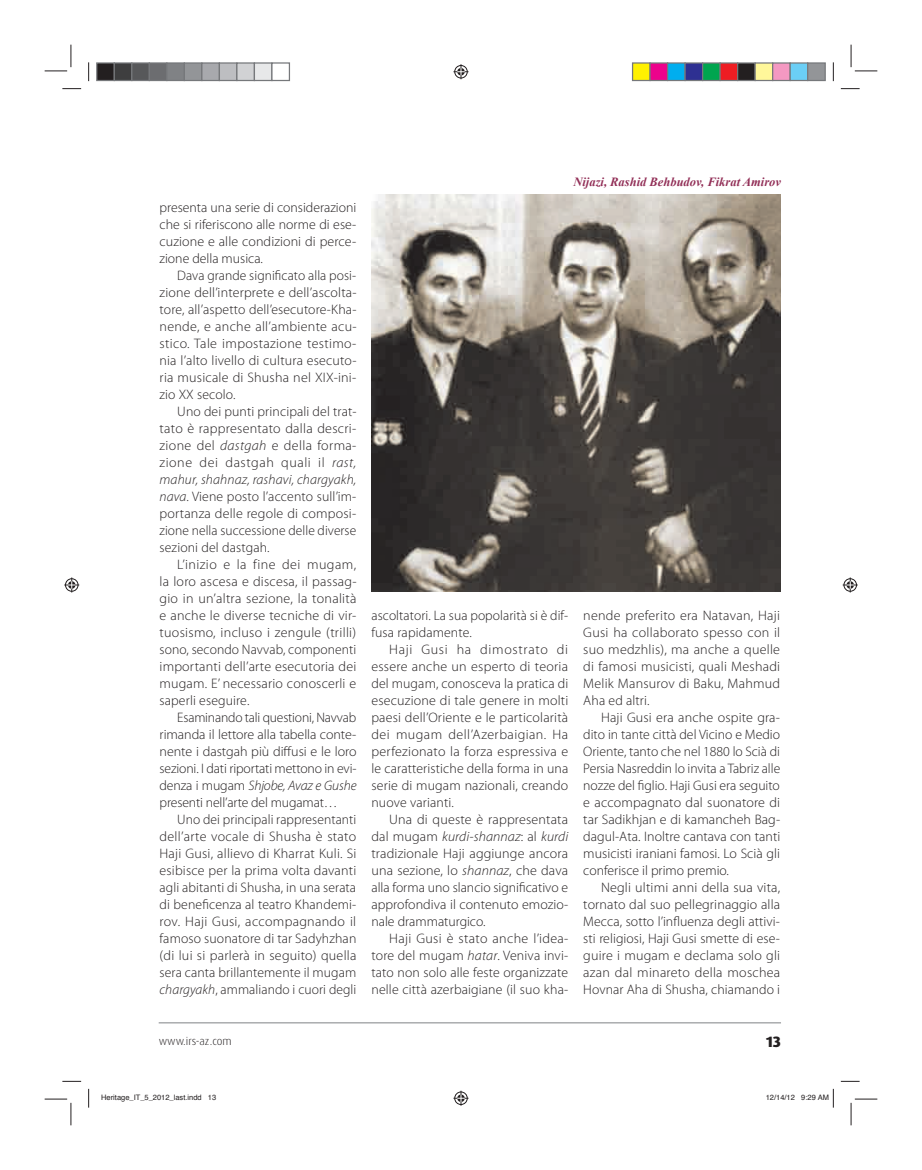
<style>
.page{position:relative;width:922px;height:1170px;background:#fff}
.page>*{position:absolute;margin:0;border:0;box-sizing:border-box;transform-origin:0 0}
.t1{font:800 15px "Dax Pro";color:#231f20}
.t2{font:300 13.75px/17px "Myriad Pro";letter-spacing:.005em;color:#231f20;text-align:justify}
.t3{font:italic 700 12.5px "Times New Roman";color:#922f57}
.t4{font:300 11.25px "Dax Pro";color:#231f20}
.t5{font:7.5px "Helvetica";color:#231f20}
.s1{font-style:italic}
</style>
<div class="page">
<hr style="left:159px;top:1022px;width:621px;height:1px;background:#808285">
<img style="left:371px;top:195px;width:409px;height:397px">
<svg style="left:62px;top:88px;width:19px;height:1px"></svg>
<svg style="left:840px;top:88px;width:19px;height:1px"></svg>
<svg style="left:62px;top:1080px;width:19px;height:1px"></svg>
<svg style="left:841px;top:1080px;width:18px;height:1px"></svg>
<svg style="left:88px;top:62px;width:1px;height:19px"></svg>
<svg style="left:88px;top:1088px;width:1px;height:19px"></svg>
<svg style="left:832px;top:62px;width:1px;height:19px"></svg>
<svg style="left:45px;top:45px;width:27px;height:27px"></svg>
<svg style="left:45px;top:1098px;width:27px;height:27px"></svg>
<svg style="left:850px;top:45px;width:27px;height:27px"></svg>
<svg style="left:850px;top:1098px;width:27px;height:27px"></svg>
<svg style="left:453px;top:64px;width:15px;height:15px"></svg>
<svg style="left:453px;top:1090px;width:15px;height:15px"></svg>
<svg style="left:64px;top:577px;width:15px;height:15px"></svg>
<svg style="left:842px;top:577px;width:15px;height:15px"></svg>
<div style="left:97px;top:63px;width:17px;height:17px;background:#231f20"></div>
<div style="left:96px;top:62px;width:19px;height:19px;border:1px solid #76787b"></div>
<div style="left:114px;top:63px;width:18px;height:17px;background:#3e3e3f"></div>
<div style="left:114px;top:62px;width:18px;height:19px;border:1px solid #76787b"></div>
<div style="left:132px;top:63px;width:17px;height:17px;background:#57585a"></div>
<div style="left:131px;top:62px;width:19px;height:19px;border:1px solid #76787b"></div>
<div style="left:149px;top:63px;width:18px;height:17px;background:#6c6d70"></div>
<div style="left:149px;top:62px;width:18px;height:19px;border:1px solid #76787b"></div>
<div style="left:167px;top:63px;width:17px;height:17px;background:#808285"></div>
<div style="left:166px;top:62px;width:19px;height:19px;border:1px solid #76787b"></div>
<div style="left:184px;top:63px;width:18px;height:17px;background:#939598"></div>
<div style="left:184px;top:62px;width:18px;height:19px;border:1px solid #76787b"></div>
<div style="left:202px;top:63px;width:17px;height:17px;background:#a8a9ad"></div>
<div style="left:201px;top:62px;width:19px;height:19px;border:1px solid #76787b"></div>
<div style="left:219px;top:63px;width:18px;height:17px;background:#bdbec1"></div>
<div style="left:219px;top:62px;width:18px;height:19px;border:1px solid #76787b"></div>
<div style="left:237px;top:63px;width:17px;height:17px;background:#d1d2d4"></div>
<div style="left:236px;top:62px;width:19px;height:19px;border:1px solid #76787b"></div>
<div style="left:254px;top:63px;width:18px;height:17px;background:#e7e8e9"></div>
<div style="left:254px;top:62px;width:18px;height:19px;border:1px solid #76787b"></div>
<div style="left:271px;top:62px;width:19px;height:19px;border:1px solid #76787b"></div>
<div style="left:632px;top:63px;width:18px;height:17px;background:#fff101"></div>
<div style="left:631px;top:62px;width:19px;height:19px;border:1px solid #76787b"></div>
<div style="left:650px;top:63px;width:17px;height:17px;background:#ed028c"></div>
<div style="left:649px;top:62px;width:19px;height:19px;border:1px solid #76787b"></div>
<div style="left:667px;top:63px;width:18px;height:17px;background:#00aeef"></div>
<div style="left:666px;top:62px;width:19px;height:19px;border:1px solid #76787b"></div>
<div style="left:685px;top:63px;width:17px;height:17px;background:#2e3092"></div>
<div style="left:684px;top:62px;width:19px;height:19px;border:1px solid #76787b"></div>
<div style="left:702px;top:63px;width:18px;height:17px;background:#00a54f"></div>
<div style="left:701px;top:62px;width:19px;height:19px;border:1px solid #76787b"></div>
<div style="left:720px;top:63px;width:17px;height:17px;background:#ee1d23"></div>
<div style="left:719px;top:62px;width:19px;height:19px;border:1px solid #76787b"></div>
<div style="left:737px;top:63px;width:18px;height:17px;background:#231f20"></div>
<div style="left:736px;top:62px;width:19px;height:19px;border:1px solid #76787b"></div>
<div style="left:755px;top:63px;width:17px;height:17px;background:#fff79a"></div>
<div style="left:754px;top:62px;width:19px;height:19px;border:1px solid #76787b"></div>
<div style="left:772px;top:63px;width:18px;height:17px;background:#f499c2"></div>
<div style="left:771px;top:62px;width:19px;height:19px;border:1px solid #76787b"></div>
<div style="left:790px;top:63px;width:17px;height:17px;background:#6bcff6"></div>
<div style="left:789px;top:62px;width:19px;height:19px;border:1px solid #76787b"></div>
<div style="left:807px;top:63px;width:18px;height:17px;background:#939598"></div>
<div style="left:806px;top:62px;width:19px;height:19px;border:1px solid #76787b"></div>
<svg style="left:832px;top:1089px;width:1px;height:18px"></svg>
<p class="t2" style="left:159px;top:200px;width:198px">presenta una serie di considerazioni che si riferiscono alle norme di ese&shy;cuzione e alle condizioni di perce&shy;zione della musica.</p>
<p class="t2" style="left:159px;top:268px;width:198px;text-indent:18px">Dava grande significato alla posi&shy;zione dell’interprete e dell’ascolta&shy;tore, all’aspetto dell’esecutore-Kha&shy;nende, e anche all’ambiente acu&shy;stico. Tale impostazione testimo&shy;nia l’alto livello di cultura esecuto&shy;ria musicale di Shusha nel XIX-ini&shy;zio XX secolo.</p>
<p class="t2" style="left:159px;top:404px;width:198px;text-indent:18px">Uno dei punti principali del trat&shy;tato è rappresentato dalla descri&shy;zione del <span class="s1">dastgah</span> e della forma&shy;zione dei dastgah quali il <span class="s1">rast, mahur, shahnaz, rashavi, chargyakh, nava</span>. Viene posto l’accento sull’im&shy;portanza delle regole di composi&shy;zione nella successione delle diverse sezioni del dastgah.</p>
<p class="t2" style="left:159px;top:557px;width:198px;text-indent:18px">L’inizio e la fine dei mugam, la loro ascesa e discesa, il passag&shy;gio in un’altra sezione, la tonalità e anche le diverse tecniche di vir&shy;tuosismo, incluso i zengule (trilli) sono, secondo Navvab, componenti importanti dell’arte esecutoria dei mugam. E’ necessario conoscerli e saperli eseguire.</p>
<p class="t2" style="left:159px;top:710px;width:198px;text-indent:18px">Esaminando tali questioni, Navvab rimanda il lettore alla tabella conte&shy;nente i dastgah più diffusi e le loro sezioni. I dati riportati mettono in evi&shy;denza i mugam <span class="s1">Shjobe, Avaz e Gushe </span>presenti nell’arte del mugamat…</p>
<p class="t2" style="left:159px;top:812px;width:198px;text-indent:18px">Uno dei principali rappresentanti dell’arte vocale di Shusha è stato Haji Gusi, allievo di Kharrat Kuli. Si esibisce per la prima volta davanti agli abitanti di Shusha, in una serata di beneficenza al teatro Khandemi&shy;rov. Haji Gusi, accompagnando il famoso suonatore di tar Sadyhzhan (di lui si parlerà in seguito) quella sera canta brillantemente il mugam <span class="s1">chargyakh</span>, ammaliando i cuori degli</p>
<p class="t3" style="left:573px;top:175px;width:209px">Nijazi, Rashid Behbudov, Fikrat Amirov</p>
<p class="t2" style="left:371px;top:608px;width:198px">ascoltatori. La sua popolarità si è dif&shy;fusa rapidamente.</p>
<p class="t2" style="left:371px;top:642px;width:198px;text-indent:18px">Haji Gusi ha dimostrato di essere anche un esperto di teoria del mugam, conosceva la pratica di esecuzione di tale genere in molti paesi dell’Oriente e le particolarità dei mugam dell’Azerbaigian. Ha perfezionato la forza espressiva e le caratteristiche della forma in una serie di mugam nazionali, creando nuove varianti.</p>
<p class="t2" style="left:371px;top:812px;width:198px;text-indent:18px">Una di queste è rappresentata dal mugam <span class="s1">kurdi-shannaz</span>: al <span class="s1">kurdi </span>tradizionale Haji aggiunge ancora una sezione, lo <span class="s1">shannaz</span>, che dava alla forma uno slancio significativo e approfondiva il contenuto emozio&shy;nale drammaturgico.</p>
<p class="t2" style="left:371px;top:931px;width:198px;text-indent:18px">Haji Gusi è stato anche l’idea&shy;tore del mugam <span class="s1">hatar</span>. Veniva invi&shy;tato non solo alle feste organizzate nelle città azerbaigiane (il suo kha-</p>
<p class="t2" style="left:583px;top:608px;width:198px">nende preferito era Natavan, Haji Gusi ha collaborato spesso con il suo medzhlis), ma anche a quelle di famosi musicisti, quali Meshadi Melik Mansurov di Baku, Mahmud Aha ed altri.</p>
<p class="t2" style="left:583px;top:710px;width:198px;text-indent:18px">Haji Gusi era anche ospite gra&shy;dito in tante città del Vicino e Medio Oriente, tanto che nel 1880 lo Scià di Persia Nasreddin lo invita a Tabriz alle nozze del figlio. Haji Gusi era seguito e accompagnato dal suonatore di tar Sadikhjan e di kamancheh Bag&shy;dagul-Ata. Inoltre cantava con tanti musicisti iraniani famosi. Lo Scià gli conferisce il primo premio.</p>
<p class="t2" style="left:583px;top:880px;width:198px;text-indent:18px">Negli ultimi anni della sua vita, tornato dal suo pellegrinaggio alla Mecca, sotto l’influenza degli attivi&shy;sti religiosi, Haji Gusi smette di ese&shy;guire i mugam e declama solo gli azan dal minareto della moschea Hovnar Aha di Shusha, chiamando i</p>
<p class="t4" style="left:159px;top:1035px;width:75px">www.irs-az.com</p>
<p class="t1" style="left:766px;top:1034px;width:16px">13</p>
<p class="t5" style="left:101px;top:1094px;width:117px">Heritage_IT_5_2012_last.indd 13</p>
<p class="t5" style="left:765px;top:1094px;width:65px">12/14/12 9:29 AM</p>
</div>
